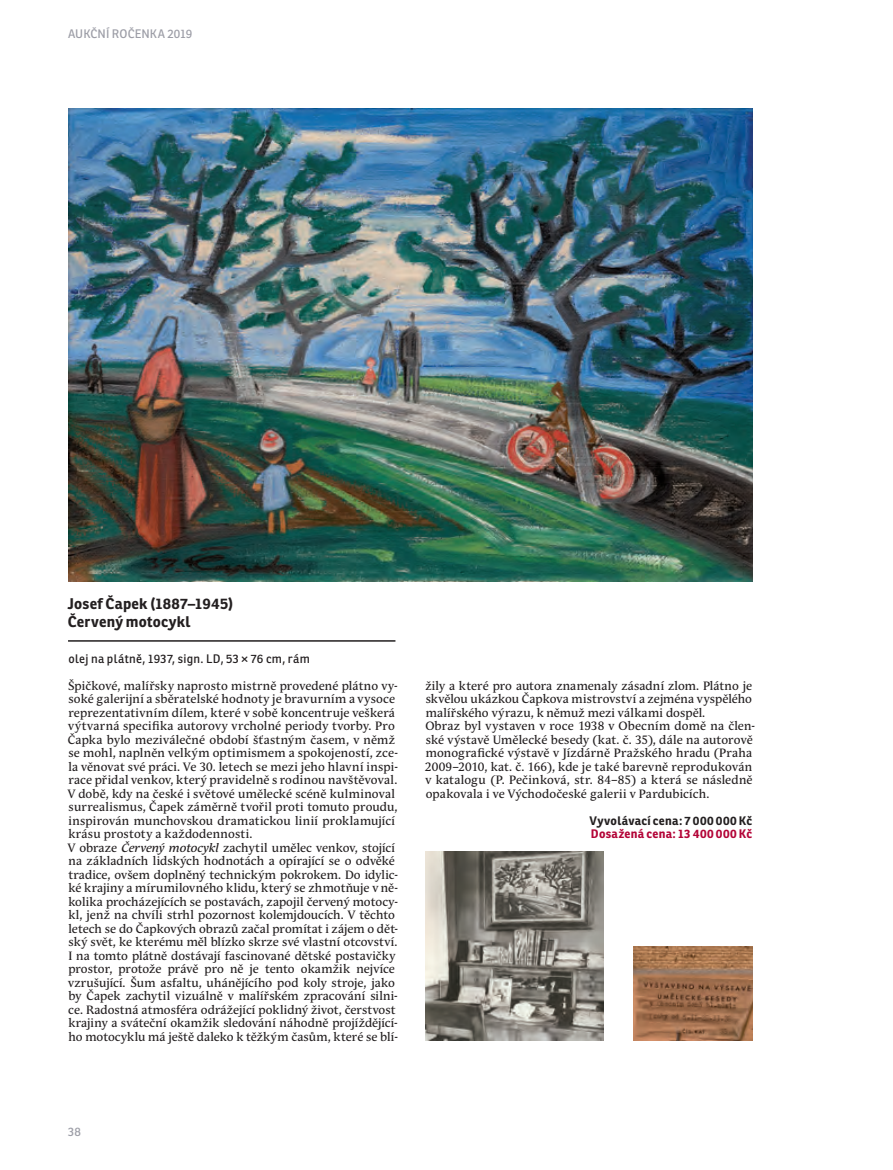
<style>
.page{position:relative;width:893px;height:1170px;background:#fff}
.page>*{position:absolute;margin:0;border:0;box-sizing:border-box;transform-origin:0 0}
.t1{font:700 15px/18px "Ronnia";letter-spacing:.015em;color:#231f20}
.t2{font:12px/13.5px "Andulka Text Pro";letter-spacing:.01em;color:#231f20}
.t3{font:12px "Ronnia";letter-spacing:.025em;color:#231f20}
.t4{font:700 12px "Ronnia";letter-spacing:.03em;color:#231f20}
.t5{font:700 12px "Ronnia";letter-spacing:.03em;color:#b30437}
.t6{font:12px "Ronnia";letter-spacing:.015em;color:#9d9ea7}
.s1{font-style:italic}
</style>
<div class="page">
<hr style="left:68px;top:640px;width:327px;height:1px;background:#231f20">
<img style="left:68px;top:108px;width:685px;height:473px">
<img style="left:634px;top:946px;width:119px;height:94px">
<img style="left:425px;top:851px;width:179px;height:189px">
<p class="t6" style="left:68px;top:30px;width:126px">AUKČNÍ ROČENKA 2019</p>
<p class="t1" style="left:67px;top:596px;width:167px">Josef Čapek (1887–1945)<br>Červený motocykl</p>
<p class="t3" style="left:68px;top:654px;width:243px">olej na plátně, 1937, sign. LD, 53 × 76 cm, rám</p>
<p class="t2" style="left:68px;top:679px;width:332px">Špičkové, malířsky naprosto mistrně provedené plátno vy&shy;soké galerijní a sběratelské hodnoty je bravurním a vysoce reprezentativním dílem, které v sobě koncentruje veškerá výtvarná specifika autorovy vrcholné periody tvorby. Pro Čapka bylo meziválečné období šťastným časem, v němž se mohl, naplněn velkým optimismem a spokojeností, zce&shy;la věnovat své práci. Ve 30. letech se mezi jeho hlavní inspi&shy;race přidal venkov, který pravidelně s rodinou navštěvoval.<br>V době, kdy na české i světové umělecké scéně kulminoval surrealismus, Čapek záměrně tvořil proti tomuto proudu, inspirován munchovskou dramatickou linií proklamující krásu prostoty a každodennosti.<br>V obraze <span class="s1">Červený motocykl</span> zachytil umělec venkov, stojící na základních lidských hodnotách a opírající se o odvěké tradice, ovšem doplněný technickým pokrokem. Do idylic&shy;ké krajiny a mírumilovného klidu, který se zhmotňuje v ně&shy;kolika procházejících se postavách, zapojil červený motocy&shy;kl, jenž na chvíli strhl pozornost kolemjdoucích. V těchto letech se do Čapkových obrazů začal promítat i zájem o dět&shy;ský svět, ke kterému měl blízko skrze své vlastní otcovství.<br>I na tomto plátně dostávají fascinované dětské postavičky prostor, protože právě pro ně je tento okamžik nejvíce vzrušující. Šum asfaltu, uhánějícího pod koly stroje, jako by Čapek zachytil vizuálně v malířském zpracování silni&shy;ce. Radostná atmosféra odrážející poklidný život, čerstvost krajiny a sváteční okamžik sledování náhodně projíždějící&shy;ho motocyklu má ještě daleko k těžkým časům, které se blí-</p>
<p class="t2" style="left:425px;top:679px;width:332px">žily a které pro autora znamenaly zásadní zlom. Plátno je skvělou ukázkou Čapkova mistrovství a zejména vyspělého malířského výrazu, k němuž mezi válkami dospěl.<br>Obraz byl vystaven v roce 1938 v Obecním domě na člen&shy;ské výstavě Umělecké besedy (kat. č. 35), dále na autorově monografické výstavě v Jízdárně Pražského hradu (Praha 2009–2010, kat. č. 166), kde je také barevně reprodukován v katalogu (P. Pečinková, str. 84–85) a která se následně opakovala i ve Východočeské galerii v Pardubicích.</p>
<p class="t4" style="left:589px;top:816px;width:164px">Vyvolávací cena: 7 000 000 Kč</p>
<p class="t5" style="left:591px;top:829px;width:163px">Dosažená cena: 13 400 000 Kč</p>
<p class="t6" style="left:68px;top:1127px;width:14px">38</p>
</div>
